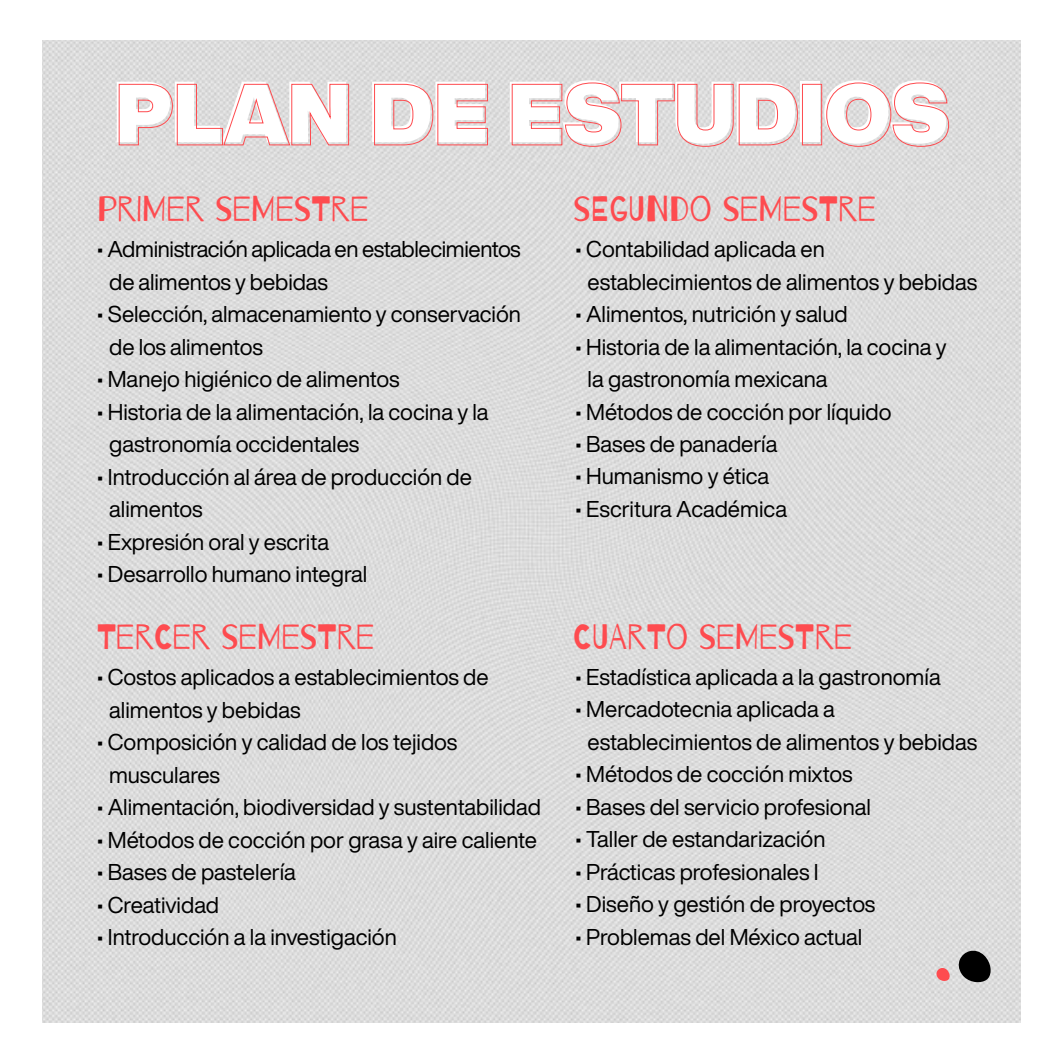
<style>
.page{position:relative;width:1063px;height:1063px;background:#fff}
.page>*{position:absolute;margin:0;border:0;box-sizing:border-box;transform-origin:0 0}
.t1{font:900 85px "Helvetica Now Display";color:#fff}
.t2{font:35.25px "Barrio";color:#fe4b4f}
.t3{font:22.5px/32.5px "Helvetica Now Display";color:#000}
</style>
<div class="page">
<img style="left:42px;top:41px;width:979px;height:981px">
<svg style="left:958px;top:950px;width:33px;height:32px"></svg>
<svg style="left:936px;top:968px;width:14px;height:13px"></svg>
<svg style="left:119px;top:83px;width:230px;height:63px;background:#ded1d1"></svg>
<svg style="left:374px;top:84px;width:114px;height:62px;background:#dececf"></svg>
<svg style="left:512px;top:82px;width:286px;height:65px;background:#ded0d0"></svg>
<div style="left:802px;top:84px;width:20px;height:61px;border:1px solid #fe4b4f"></div>
<svg style="left:826px;top:82px;width:123px;height:65px;background:#ded0d0"></svg>
<h1 class="t1" style="left:113px;top:51px;width:835px">PLAN DE ESTUDIOS</h1>
<h2 class="t2" style="left:97px;top:190px;width:273px">PRIMER SEMESTRE</h2>
<h2 class="t2" style="left:573px;top:190px;width:304px">SEGUNDO SEMESTRE</h2>
<p class="t3" style="left:109px;top:233px;width:413px;text-indent:-13px">• Administración aplicada en establecimientos de alimentos y bebidas</p>
<p class="t3" style="left:109px;top:298px;width:413px;text-indent:-13px">• Selección, almacenamiento y conservación de los alimentos</p>
<p class="t3" style="left:97px;top:363px;width:304px">• Manejo higiénico de alimentos</p>
<p class="t3" style="left:109px;top:395px;width:381px;text-indent:-13px">• Historia de la alimentación, la cocina y la gastronomía occidentales</p>
<p class="t3" style="left:109px;top:460px;width:364px;text-indent:-13px">• Introducción al área de producción de alimentos</p>
<p class="t3" style="left:97px;top:525px;width:234px">• Expresión oral y escrita</p>
<p class="t3" style="left:97px;top:558px;width:272px">• Desarrollo humano integral</p>
<p class="t3" style="left:588px;top:233px;width:391px;text-indent:-13px">• Contabilidad aplicada en establecimientos de alimentos y bebidas</p>
<p class="t3" style="left:575px;top:298px;width:274px">• Alimentos, nutrición y salud</p>
<p class="t3" style="left:588px;top:330px;width:360px;text-indent:-13px">• Historia de la alimentación, la cocina y la gastronomía mexicana</p>
<p class="t3" style="left:575px;top:395px;width:318px">• Métodos de cocción por líquido</p>
<p class="t3" style="left:575px;top:428px;width:204px">• Bases de panadería</p>
<p class="t3" style="left:575px;top:460px;width:196px">• Humanismo y ética</p>
<p class="t3" style="left:575px;top:493px;width:213px">• Escritura Académica</p>
<h2 class="t2" style="left:97px;top:618px;width:279px">TERCER SEMESTRE</h2>
<h2 class="t2" style="left:573px;top:618px;width:280px">CUARTO SEMESTRE</h2>
<p class="t3" style="left:109px;top:661px;width:381px;text-indent:-13px">• Costos aplicados a establecimientos de alimentos y bebidas</p>
<p class="t3" style="left:109px;top:726px;width:350px;text-indent:-13px">• Composición y calidad de los tejidos musculares</p>
<p class="t3" style="left:97px;top:791px;width:446px">• Alimentación, biodiversidad y sustentabilidad</p>
<p class="t3" style="left:97px;top:823px;width:442px">• Métodos de cocción por grasa y aire caliente</p>
<p class="t3" style="left:97px;top:856px;width:201px">• Bases de pastelería</p>
<p class="t3" style="left:97px;top:888px;width:124px">• Creatividad</p>
<p class="t3" style="left:97px;top:921px;width:302px">• Introducción a la investigación</p>
<p class="t3" style="left:575px;top:660px;width:367px">• Estadística aplicada a la gastronomía</p>
<p class="t3" style="left:588px;top:693px;width:391px;text-indent:-13px">• Mercadotecnia aplicada a establecimientos de alimentos y bebidas</p>
<p class="t3" style="left:575px;top:758px;width:279px">• Métodos de cocción mixtos</p>
<p class="t3" style="left:575px;top:790px;width:297px">• Bases del servicio profesional</p>
<p class="t3" style="left:575px;top:823px;width:252px">• Taller de estandarización</p>
<p class="t3" style="left:575px;top:855px;width:245px">• Prácticas profesionales I</p>
<p class="t3" style="left:575px;top:888px;width:302px">• Diseño y gestión de proyectos</p>
<p class="t3" style="left:575px;top:920px;width:289px">• Problemas del México actual</p>
</div>
